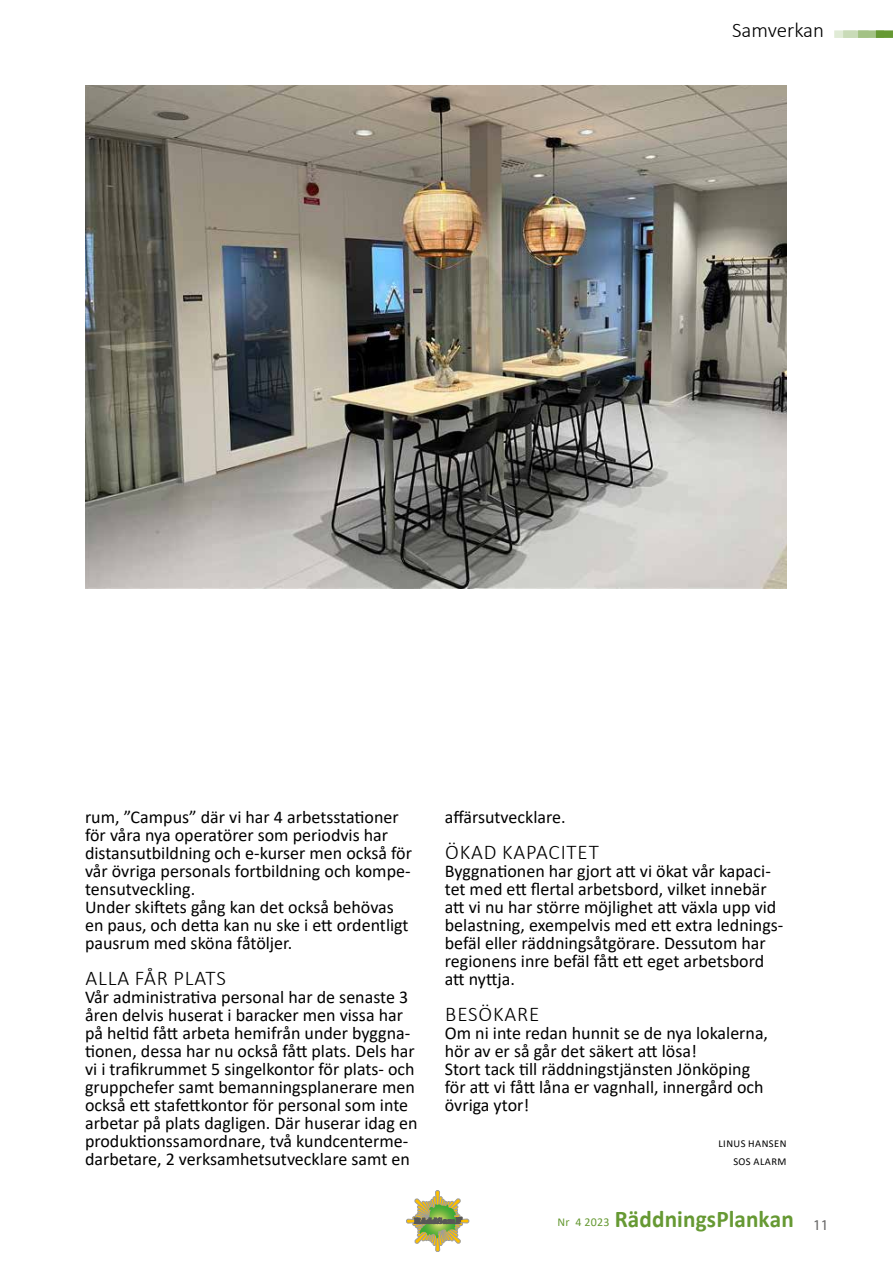
<style>
.page{position:relative;width:893px;height:1263px;background:#fff}
.page>*{position:absolute;margin:0;border:0;box-sizing:border-box;transform-origin:0 0}
.t1{font:700 24px "Calibri";letter-spacing:.005em;color:#693}
.t2{font:300 21px "Calibri";letter-spacing:.04em;color:#000}
.t3{font:300 21px "Calibri";color:#000}
.t4{font:18px/18px "Calibri";color:#000}
.t5{font:15px "Myriad Pro";color:#646363}
.t6{font:10.5px "Calibri";letter-spacing:.04em;color:#000}
.s1{font-weight:400;font-size:12px}
</style>
<div class="page">
<div style="left:834px;top:30px;width:22px;height:8px;background:#e0ebd6"></div>
<div style="left:843px;top:30px;width:25px;height:8px;background:#c9dbb8"></div>
<div style="left:858px;top:30px;width:26px;height:8px;background:#a3c285"></div>
<div style="left:876px;top:30px;width:17px;height:8px;background:#693"></div>
<div style="left:406px;top:1219px;width:32px;height:4px;border:1px solid #9d9d9c;border-radius:2px"></div>
<div style="left:436px;top:1221px;width:4px;height:31px;border:1px solid #9d9d9c;border-radius:2px"></div>
<div style="left:437px;top:1219px;width:32px;height:4px;border:1px solid #9d9d9c;border-radius:2px"></div>
<hr style="left:436px;top:1190px;width:4px;height:31px;background:#fcbf00;border-radius:2px">
<div style="left:435px;top:1190px;width:5px;height:31px;border:1px solid #9d9d9c;border-radius:2px"></div>
<svg style="left:412px;top:1196px;width:51px;height:50px"></svg>
<img style="left:85px;top:85px;width:702px;height:504px">
<p class="t3" style="left:732px;top:17px;width:93px">Samverkan</p>
<p class="t4" style="left:85px;top:807px;width:329px">rum, ”Campus” där vi har 4 arbetsstationer för våra nya operatörer som periodvis har distansutbildning och e-kurser men också för vår övriga personals fortbildning och kompe&shy;tensutveckling.<br>Under skiftets gång kan det också behövas en paus, och detta kan nu ske i ett ordentligt pausrum med sköna fåtöljer.</p>
<p class="t2" style="left:85px;top:965px;width:142px">ALLA FÅR PLATS</p>
<p class="t4" style="left:85px;top:987px;width:334px">Vår administrativa personal har de senaste 3 åren delvis huserat i baracker men vissa har på heltid fått arbeta hemifrån under byggna&shy;tionen, dessa har nu också fått plats. Dels har vi i trafikrummet 5 singelkontor för plats- och gruppchefer samt bemanningsplanerare men också ett stafettkontor för personal som inte arbetar på plats dagligen. Där huserar idag en produktionssamordnare, två kundcenterme&shy;darbetare, 2 verksamhetsutvecklare samt en</p>
<p class="t4" style="left:445px;top:807px;width:122px">affärsutvecklare.</p>
<p class="t2" style="left:445px;top:839px;width:155px">ÖKAD KAPACITET</p>
<p class="t4" style="left:445px;top:861px;width:340px">Byggnationen har gjort att vi ökat vår kapaci&shy;tet med ett flertal arbetsbord, vilket innebär att vi nu har större möjlighet att växla upp vid belastning, exempelvis med ett extra lednings&shy;befäl eller räddningsåtgörare. Dessutom har regionens inre befäl fått ett eget arbetsbord att nyttja.</p>
<p class="t2" style="left:445px;top:1001px;width:96px">BESÖKARE</p>
<p class="t4" style="left:445px;top:1023px;width:325px">Om ni inte redan hunnit se de nya lokalerna, hör av er så går det säkert att lösa!<br>Stort tack till räddningstjänsten Jönköping för att vi fått låna er vagnhall, innergård och övriga ytor!</p>
<p class="t6" style="left:718px;top:1136px;width:70px">LINUS HANSEN</p>
<p class="t6" style="left:733px;top:1154px;width:55px">SOS ALARM</p>
<h1 class="t1" style="left:558px;top:1202px;width:238px"><span class="s1">Nr 4 2023</span> RäddningsPlankan</h1>
<p class="t5" style="left:813px;top:1216px;width:17px">11</p>
</div>
